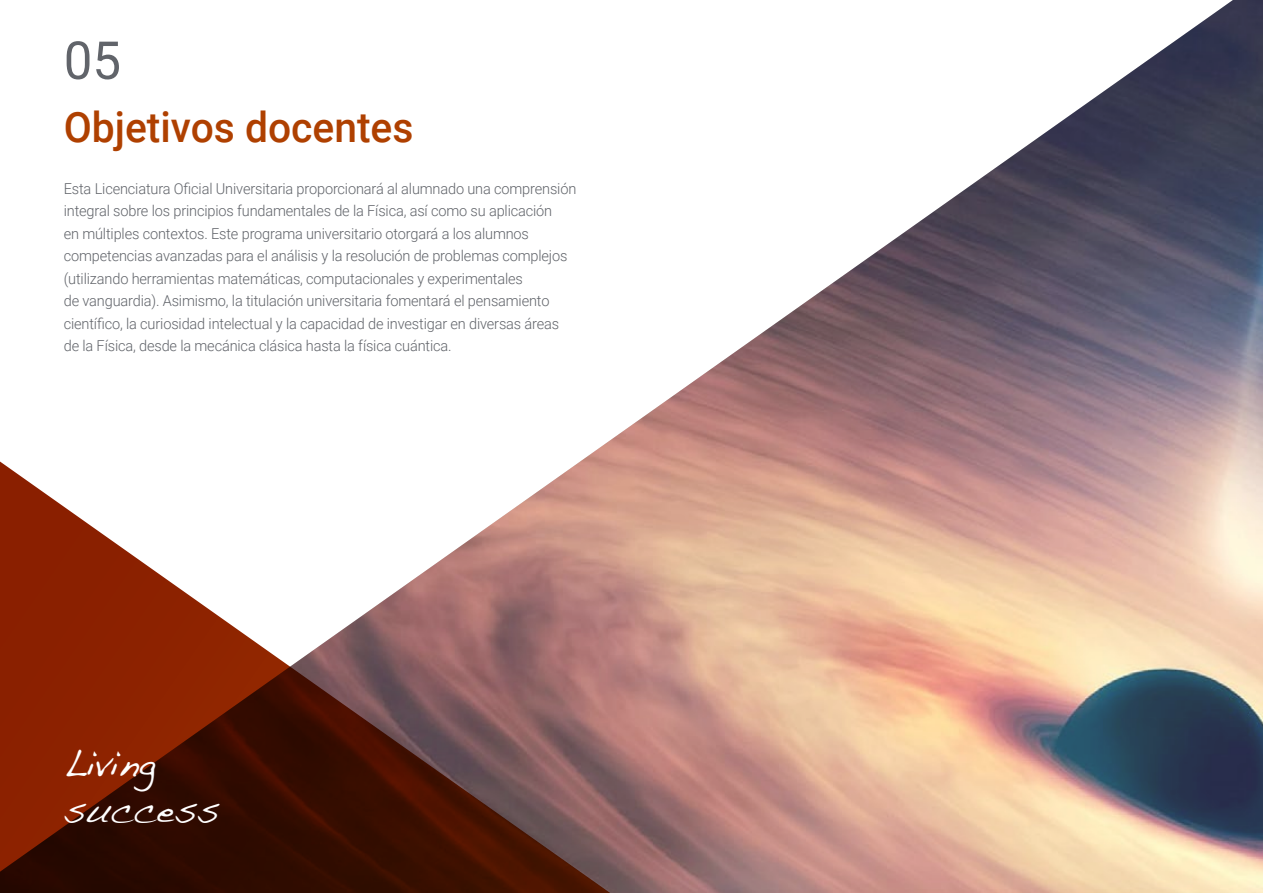
<style>
.page{position:relative;width:1263px;height:893px;background:#fff}
.page>*{position:absolute;margin:0;border:0;box-sizing:border-box;transform-origin:0 0}
.t1{font:52.5px "Roboto";color:#61646a}
.t2{font:500 42px "Roboto";color:#af4000}
.t3{font:37.5px/46px "Handwriting Dakota";color:#fff}
.t4{font:300 15px/22.5px "Roboto";letter-spacing:-.01em;color:#61646a}
</style>
<div class="page">
<img style="left:602px;top:0;width:661px;height:893px">
<svg style="left:0;top:446px;width:640px;height:447px"></svg>
<h1 class="t1" style="left:64px;top:24px;width:59px">05</h1>
<h2 class="t2" style="left:64px;top:98px;width:351px">Objetivos docentes</h2>
<p class="t4" style="left:64px;top:177px;width:514px">Esta Licenciatura Oficial Universitaria proporcionará al alumnado una comprensión integral sobre los principios fundamentales de la Física, así como su aplicación<br>en múltiples contextos. Este programa universitario otorgará a los alumnos competencias avanzadas para el análisis y la resolución de problemas complejos (utilizando herramientas matemáticas, computacionales y experimentales<br>de vanguardia). Asimismo, la titulación universitaria fomentará el pensamiento científico, la curiosidad intelectual y la capacidad de investigar en diversas áreas de la Física, desde la mecánica clásica hasta la física cuántica.</p>
<h3 class="t3" style="left:64px;top:740px;width:157px">Living success</h3>
</div>
